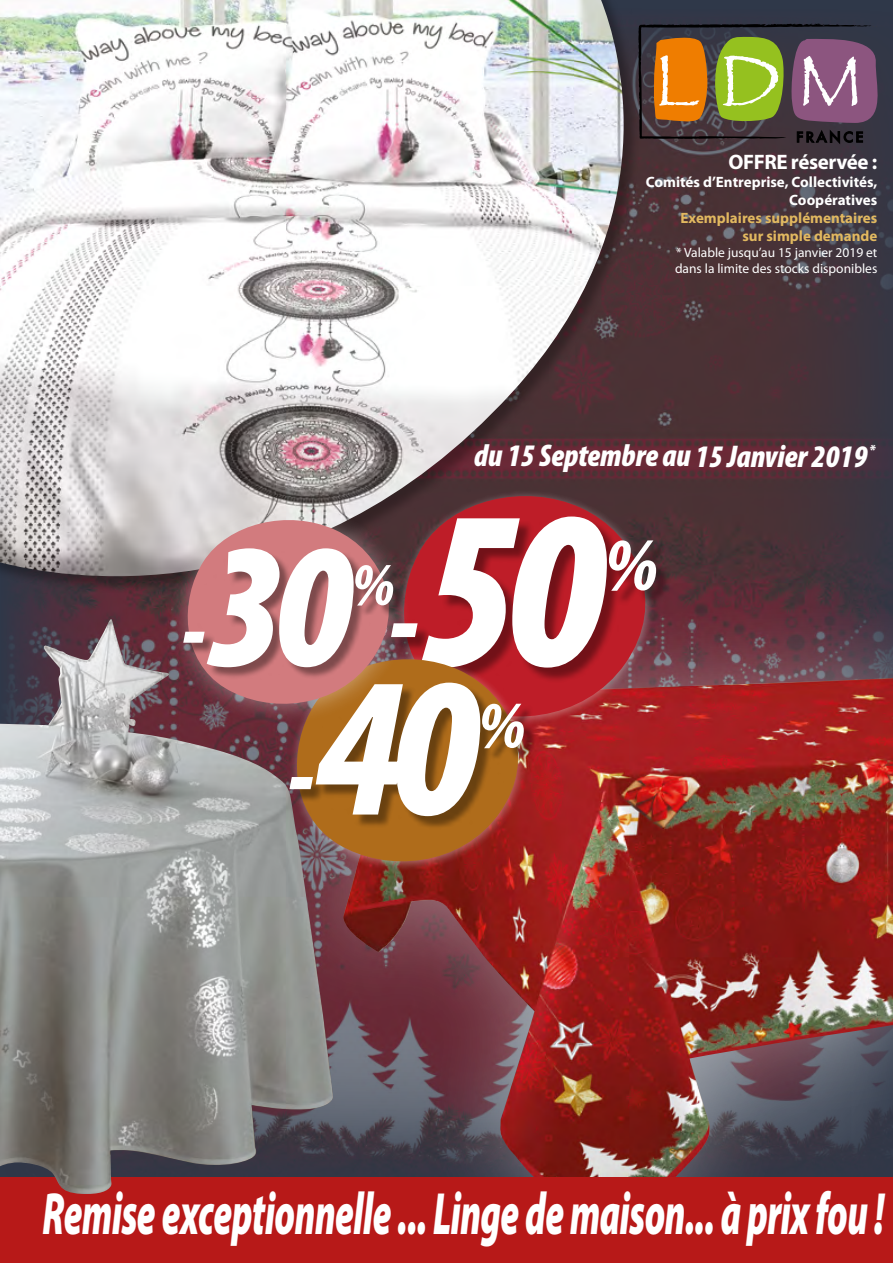
<style>
.page{position:relative;width:893px;height:1263px;background:#fff}
.page>*{position:absolute;margin:0;border:0;box-sizing:border-box;transform-origin:0 0}
.t1{font:italic 900 60px "Myriad Pro";letter-spacing:-.015em;color:#fff;scale:.6 1}
.t2{font:italic 900 57px "Myriad Pro";letter-spacing:-.015em;color:#fff;scale:.6 1}
.t3{font:italic 900 condensed 31.5px "Myriad Pro";letter-spacing:-.005em;color:#fff}
.t4{font:700 21px "Myriad Pro";letter-spacing:-.02em;color:#fff}
.t5{font:700 15px/18px "Myriad Pro";color:#fff;text-align:right}
.t6{font:700 15px/18px "Myriad Pro";color:#e2b960;text-align:right}
.t7{font:italic 900 condensed 15px "Myriad Pro";color:#fff}
.t8{font:13.5px/16.2px "Myriad Pro";color:#fff}
</style>
<div class="page">
<img style="left:0;top:8px;width:893px;height:611px">
<svg style="left:641px;top:24px;width:247px;height:120px;background:#796449"></svg>
<div style="left:262px;top:592px;width:631px;height:671px;background:#fff;opacity:.36"></div>
<img style="left:343px;top:678px;width:550px;height:500px">
<svg style="left:575px;top:448px;width:131px;height:317px;background:#762b31"></svg>
<svg style="left:575px;top:460px;width:120px;height:300px;background:#882a30"></svg>
<div style="left:394px;top:519px;width:277px;height:163px;background:#000;opacity:.4"></div>
<svg style="left:333px;top:668px;width:242px;height:239px;background:#a22224"></svg>
<svg style="left:333px;top:668px;width:231px;height:233px;background:#9e3223"></svg>
<div style="left:292px;top:685px;width:245px;height:144px;background:#000;opacity:.4"></div>
<svg style="left:333px;top:683px;width:191px;height:133px"></svg>
<div style="left:0;top:1178px;width:893px;height:85px;background:#b71918"></div>
<img style="left:0;top:619px;width:333px;height:575px">
<div style="left:0;top:0;width:641px;height:593px;background:#000;opacity:.3"></div>
<img style="left:0;top:0;width:625px;height:578px">
<svg style="left:113px;top:461px;width:349px;height:302px;background:#a59490"></svg>
<svg style="left:143px;top:490px;width:287px;height:250px;background:#9e7c77"></svg>
<div style="left:185px;top:551px;width:221px;height:128px;background:#000;opacity:.4"></div>
<svg style="left:183px;top:516px;width:473px;height:152px"></svg>
<h3 class="t4" style="left:728px;top:148px;width:150px">OFFRE réservée :</h3>
<p class="t5" style="left:646px;top:172px;width:233px">Comités d’Entreprise, Collectivités,<br>Coopératives</p>
<p class="t6" style="left:681px;top:208px;width:198px">Exemplaires supplémentaires sur simple demande</p>
<p class="t8" style="left:675px;top:244px;width:204px">* Valable jusqu’au 15 janvier 2019 et dans la limite des stocks disponibles</p>
<h3 class="t3" style="left:474px;top:435px;width:402px">du 15 Septembre au 15 Janvier 2019<sup>*</sup></h3>
<h1 class="t1" style="left:43px;top:1174px;width:1404px">Remise exceptionnelle ... Linge de maison... à prix fou !</h1>
<h2 class="t2" style="left:31px;top:1179px;width:1231px">Nappes ...Rideaux ... Linge de maison... à prix fou !</h2>
<p class="t7" style="left:785px;top:1199px;width:57px">DE SERIES <sup>*</sup></p>
</div>
